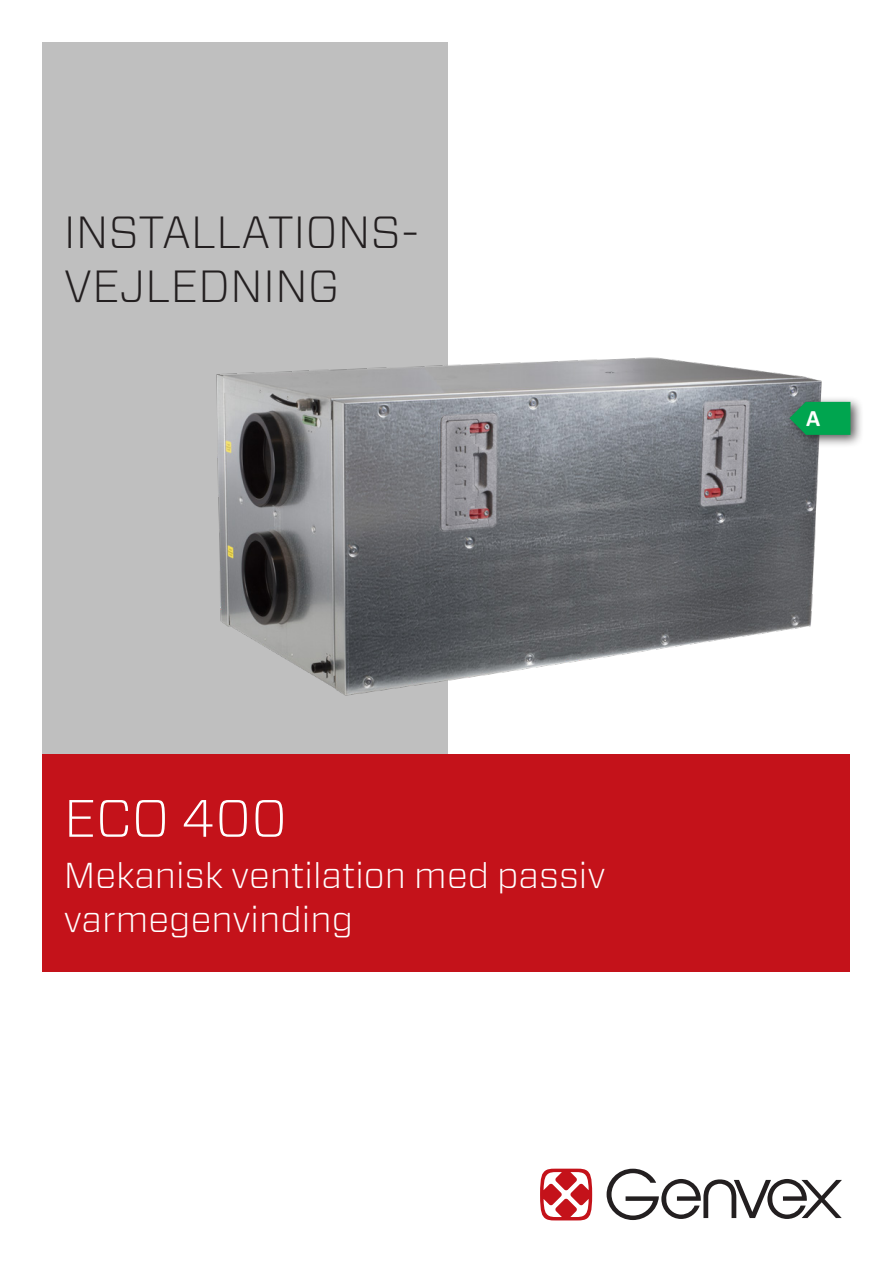
<style>
.page{position:relative;width:893px;height:1263px;background:#fff}
.page>*{position:absolute;margin:0;border:0;box-sizing:border-box;transform-origin:0 0}
.Overskrift_Arial_14p{font:300 52.5px "Vitesse Sans";color:#fff}
.Overskrift_Arial_14p-2{font:300 45px/54px "Vitesse Sans";color:#231f20}
.Overskrift_Arial_14p-3{font:300 36px/43.2px "Vitesse Sans";color:#fff}
.t1{font:700 23.4px "Calibri";color:#fff}
</style>
<div class="page">
<div style="left:43px;top:43px;width:405px;height:720px;background:#bfbfbf"></div>
<svg style="left:540px;top:1169px;width:52px;height:51px"></svg>
<svg style="left:607px;top:1169px;width:235px;height:51px"></svg>
<div style="left:43px;top:754px;width:807px;height:218px;background:#c4121a"></div>
<img style="left:216px;top:357px;width:606px;height:339px">
<div style="left:785px;top:396px;width:78px;height:52px;background:#231f20;opacity:.75"></div>
<svg style="left:789px;top:402px;width:61px;height:33px;background:#0e9c53"></svg>
<p class="Overskrift_Arial_14p-2" style="left:64px;top:204px;width:357px">INSTALLATIONS-<br>VEJLEDNING</p>
<p class="Overskrift_Arial_14p" style="left:64px;top:782px;width:225px">ECO 400</p>
<p class="Overskrift_Arial_14p-3" style="left:64px;top:853px;width:543px">Mekanisk ventilation med passiv varmegenvinding</p>
<p class="t1" style="left:806px;top:403px;width:16px">A</p>
</div>
